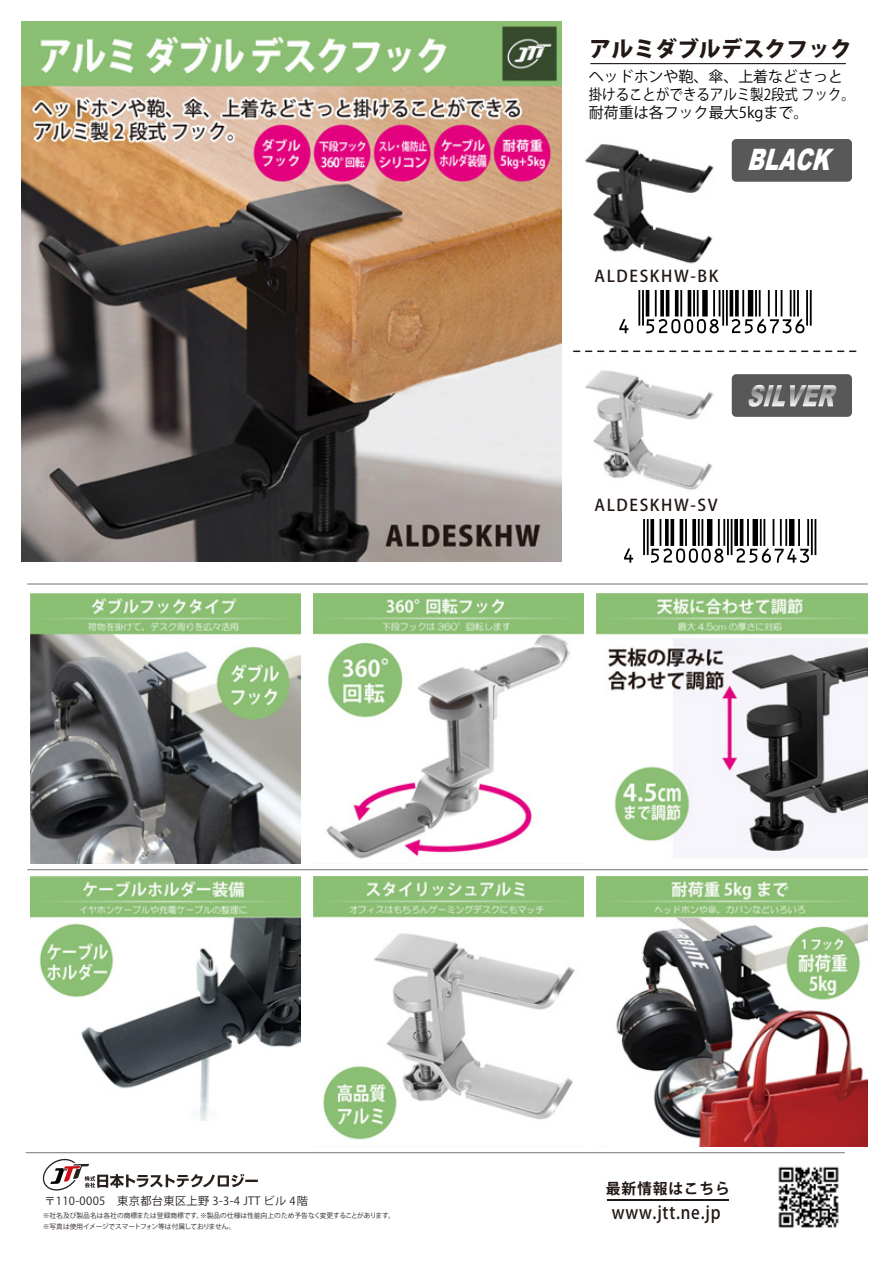
<style>
.page{position:relative;width:893px;height:1263px;background:#fff}
.page>*{position:absolute;margin:0;border:0;box-sizing:border-box;transform-origin:0 0}
.t1{font:italic 900 29.55px "Arial";color:#fff;scale:.72 1}
.t2{font:800 21.9px "Koz Go Pro";color:#221815}
.t3{font:500 17.85px "Koz Go Pro";letter-spacing:.05em;color:#221815;scale:.9 1}
.t4{font:500 16.05px "Koz Go Pro";letter-spacing:.1em;color:#221815}
.t5{font:15px/18px "Koz Go Pro";letter-spacing:-.005em;color:#000}
.t6{font:700 14.85px "Koz Go Pro";letter-spacing:.05em;color:#221815}
.t7{font:11.25px "Koz Go Pro";letter-spacing:.03em;color:#28201d}
.t8{font:6.75px/10.4px "Koz Go Pro";color:#28201d}
</style>
<div class="page">
<img style="left:778px;top:1166px;width:61px;height:62px">
<hr style="left:28px;top:584px;width:840px;height:1px;background:#727272">
<hr style="left:28px;top:869px;width:840px;height:1px;background:#727272">
<svg style="left:42px;top:1158px;width:216px;height:33px"></svg>
<hr style="left:26px;top:1152px;width:818px;height:1px;background:#727272">
<hr style="left:607px;top:1199px;width:122px;height:1px;background:#221815">
<hr style="left:591px;top:63px;width:255px;height:1px;background:#221815">
<svg style="left:624px;top:520px;width:192px;height:43px"></svg>
<svg style="left:619px;top:291px;width:193px;height:42px"></svg>
<img style="left:31px;top:876px;width:270px;height:245px">
<img style="left:314px;top:876px;width:270px;height:264px">
<img style="left:597px;top:876px;width:270px;height:270px">
<img style="left:22px;top:22px;width:540px;height:540px">
<img style="left:31px;top:594px;width:270px;height:270px">
<img style="left:314px;top:594px;width:270px;height:265px">
<img style="left:597px;top:594px;width:270px;height:264px">
<img style="left:585px;top:144px;width:129px;height:120px">
<img style="left:585px;top:370px;width:129px;height:120px">
<div style="left:732px;top:139px;width:120px;height:43px;background:#585858;border-radius:4px"></div>
<div style="left:732px;top:374px;width:120px;height:43px;background:#585858;border-radius:4px"></div>
<svg style="left:748px;top:385px;width:88px;height:22px"></svg>
<svg style="left:574px;top:351px;width:283px;height:1px"></svg>
<h2 class="t2" style="left:590px;top:35px;width:264px">アルミダブルデスクフック</h2>
<h3 class="t5" style="left:589px;top:68px;width:268px">ヘッドホンや鞄、傘、上着などさっと掛けることができるアルミ製2段式 フック。耐荷重は各フック最大5kgまで。</h3>
<h1 class="t1" style="left:747px;top:138px;width:131px">BLACK</h1>
<h3 class="t4" style="left:594px;top:266px;width:126px">ALDESKHW-BK</h3>
<h3 class="t4" style="left:594px;top:495px;width:125px">ALDESKHW-SV</h3>
<h3 class="t7" style="left:44px;top:1193px;width:265px">〒110-0005　東京都台東区上野 3-3-4 JTT ビル 4階</h3>
<p class="t8" style="left:43px;top:1211px;width:354px">※社名及び製品名は各社の商標または登録商標です。※製品の仕様は性能向上のため予告なく変更することがあります。※写真は使用イメージでスマートフォン等は付属しておりません。</p>
<h3 class="t6" style="left:606px;top:1179px;width:126px">最新情報はこちら</h3>
<h3 class="t3" style="left:612px;top:1201px;width:122px">www.jtt.ne.jp</h3>
</div>
